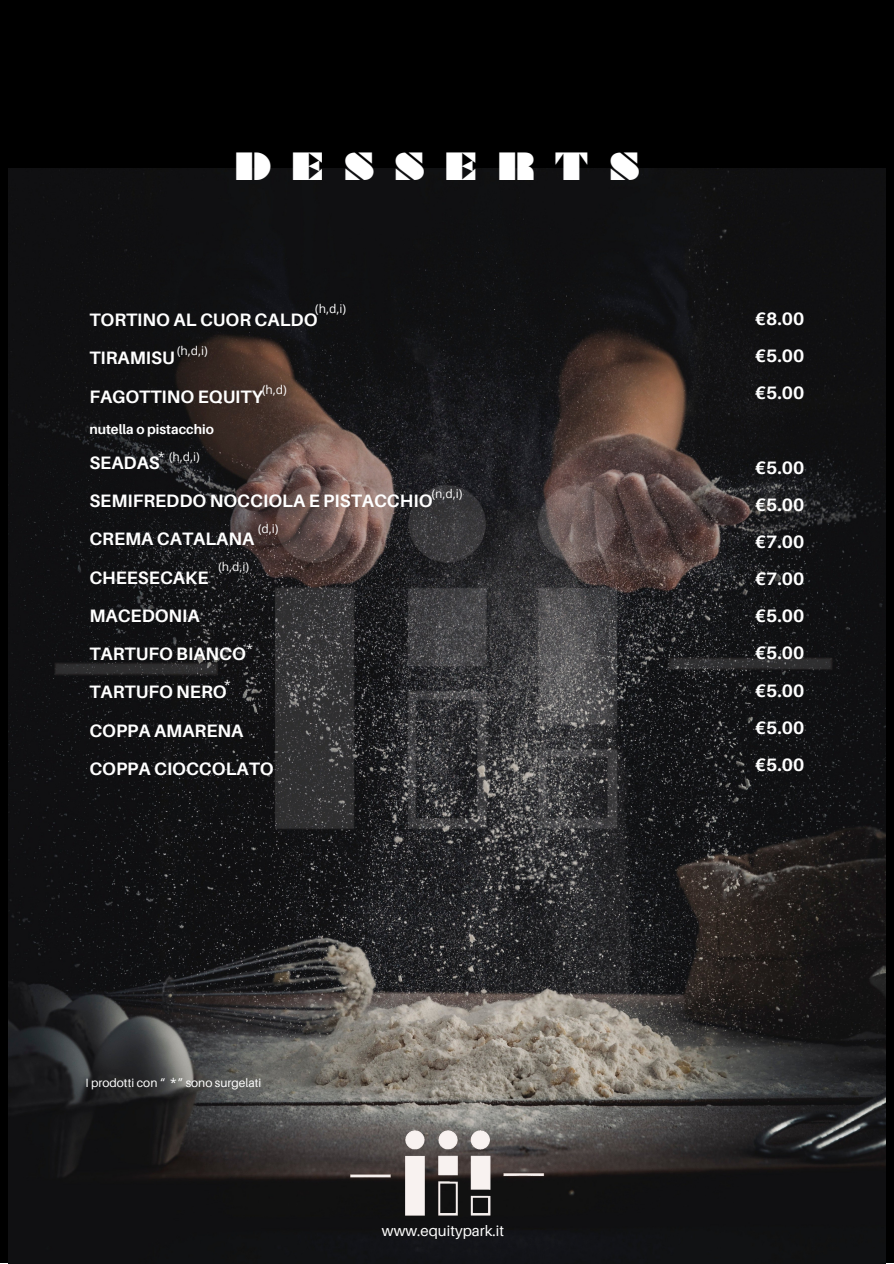
<style>
.page{position:relative;width:894px;height:1264px;background:#fff}
.page>*{position:absolute;margin:0;border:0;box-sizing:border-box;transform-origin:0 0}
.t1{font:36px "Braggadocio MT Std";letter-spacing:.555em;color:#fff}
.t2{font:700 18px/38.2px "Aileron";color:#fff}
.t3{font:15px "Aileron";color:#fff}
.t4{font:700 13.5px "Aileron";color:#fff}
.t5{font:12px "Open Sans";color:#fff}
.t6{font:12px "Aileron";color:#fff}
</style>
<div class="page">
<div style="left:0;top:0;width:892px;height:1262px;background:#000"></div>
<img style="left:8px;top:168px;width:877px;height:1095px">
<img style="left:341px;top:1076px;width:204px;height:187px">
<img style="left:14px;top:203px;width:857px;height:856px">
<p class="t1" style="left:234px;top:152px;width:406px">DESSERTS</p>
<p class="t5" style="left:315px;top:300px;width:32px">(h,d,i)</p>
<h2 class="t2" style="left:89px;top:300px;width:229px">TORTINO AL CUOR CALDO<br>TIRAMISU<br>FAGOTTINO EQUITY</h2>
<h2 class="t4" style="left:89px;top:421px;width:126px">nutella o pistacchio</h2>
<h2 class="t2" style="left:89px;top:443px;width:344px">SEADAS<br>SEMIFREDDO NOCCIOLA E PISTACCHIO<br>CREMA CATALANA<br>CHEESECAKE<br>MACEDONIA<br>TARTUFO BIANCO<br>TARTUFO NERO<br>COPPA AMARENA<br>COPPA CIOCCOLATO</h2>
<p class="t5" style="left:177px;top:342px;width:32px">(h,d,i)</p>
<p class="t5" style="left:262px;top:381px;width:26px">(h,d)</p>
<p class="t5" style="left:158px;top:448px;width:43px">* (h,d,i)</p>
<p class="t5" style="left:431px;top:485px;width:32px">(n,d,i)</p>
<p class="t5" style="left:258px;top:520px;width:22px">(d,i)</p>
<p class="t5" style="left:218px;top:558px;width:32px">(h,d,i)</p>
<h2 class="t5" style="left:246px;top:640px;width:8px">*</h2>
<p class="t5" style="left:224px;top:676px;width:8px">*</p>
<p class="t2" style="left:754px;top:300px;width:51px;line-height:37.2px;text-align:justify">€8.00 €5.00 €5.00</p>
<p class="t2" style="left:754px;top:448px;width:51px;line-height:37.2px;text-align:justify">€5.00 €5.00 €7.00 €7.00 €5.00 €5.00 €5.00 €5.00 €5.00</p>
<h2 class="t5" style="left:170px;top:1074px;width:8px">*</h2>
<p class="t6" style="left:85px;top:1075px;width:177px">I prodotti con “ ” sono surgelati</p>
<p class="t3" style="left:382px;top:1221px;width:124px">www.equitypark.it</p>
</div>
